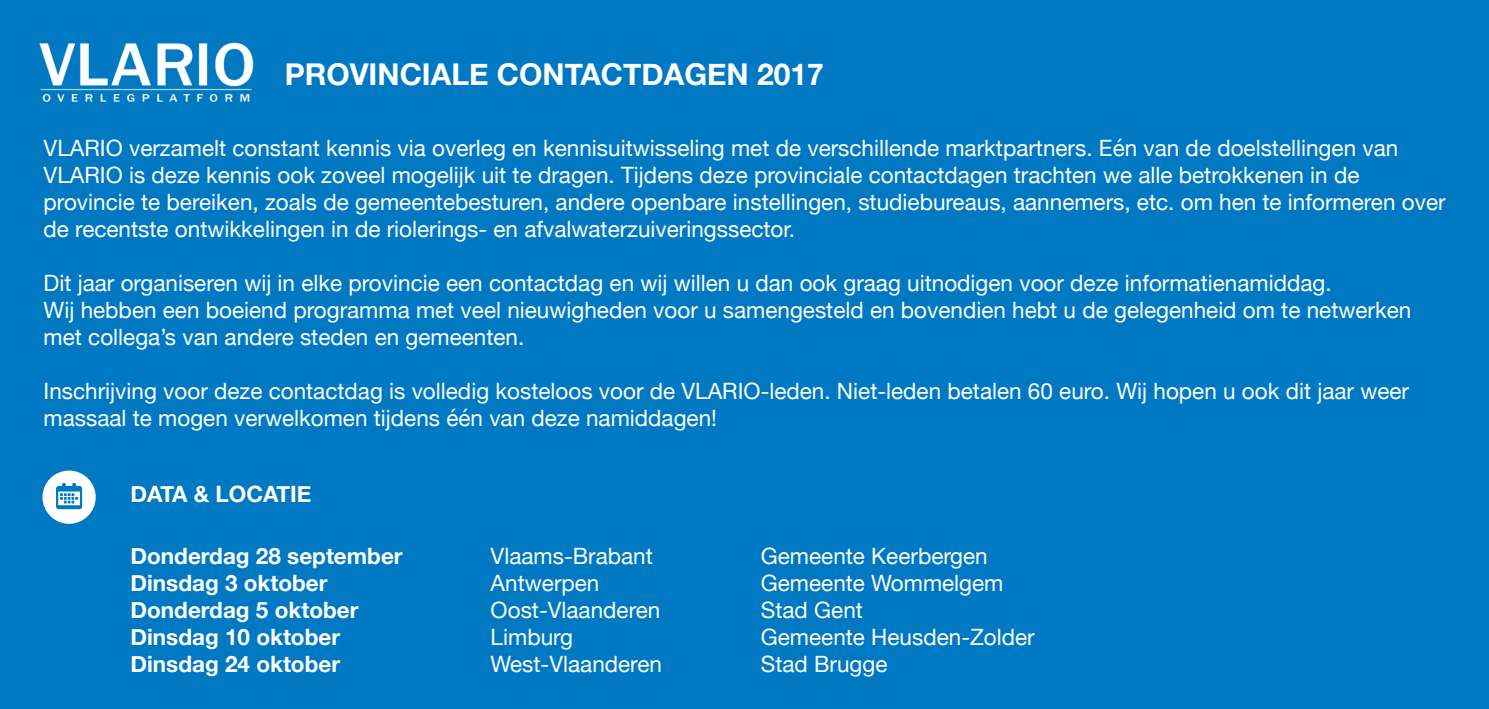
<style>
.page{position:relative;width:1489px;height:709px;background:#fff}
.page>*{position:absolute;margin:0;border:0;box-sizing:border-box;transform-origin:0 0}
.t1{font:700 30px "Helvetica Neue";color:#fff}
.t2{font:22.5px/27px "Helvetica Neue";color:#fff}
.t3{font:700 22.5px "Helvetica Neue";color:#fff}
</style>
<div class="page">
<div style="left:0;top:0;width:1488px;height:709px;background:#0079c2"></div>
<img style="left:39px;top:42px;width:215px;height:60px">
<svg style="left:42px;top:470px;width:54px;height:54px"></svg>
<p class="t1" style="left:285px;top:50px;width:540px">PROVINCIALE CONTACTDAGEN 2017</p>
<p class="t2" style="left:44px;top:136px;width:1403px">VLARIO verzamelt constant kennis via overleg en kennisuitwisseling met de verschillende marktpartners. Eén van de doelstellingen van VLARIO is deze kennis ook zoveel mogelijk uit te dragen. Tijdens deze provinciale contactdagen trachten we alle betrokkenen in de provincie te bereiken, zoals de gemeentebesturen, andere openbare instellingen, studiebureaus, aannemers, etc. om hen te informeren over de recentste ontwikkelingen in de riolerings- en afvalwaterzuiveringssector.</p>
<p class="t2" style="left:44px;top:271px;width:1289px">Dit jaar organiseren wij in elke provincie een contactdag en wij willen u dan ook graag uitnodigen voor deze informatienamiddag.</p>
<p class="t2" style="left:44px;top:298px;width:1369px">Wij hebben een boeiend programma met veel nieuwigheden voor u samengesteld en bovendien hebt u de gelegenheid om te netwerken met collega’s van andere steden en gemeenten.</p>
<p class="t2" style="left:44px;top:379px;width:1366px">Inschrijving voor deze contactdag is volledig kosteloos voor de VLARIO-leden. Niet-leden betalen 60 euro. Wij hopen u ook dit jaar weer massaal te mogen verwelkomen tijdens één van deze namiddagen!</p>
<p class="t3" style="left:130px;top:476px;width:182px">DATA &amp; LOCATIE</p>
<p class="t3" style="left:130px;top:538px;width:274px">Donderdag 28 september</p>
<p class="t2" style="left:490px;top:543px;width:164px">Vlaams-Brabant</p>
<p class="t2" style="left:760px;top:543px;width:228px">Gemeente Keerbergen</p>
<p class="t3" style="left:130px;top:565px;width:199px">Dinsdag 3 oktober</p>
<p class="t2" style="left:490px;top:570px;width:110px">Antwerpen</p>
<p class="t2" style="left:760px;top:570px;width:244px">Gemeente Wommelgem</p>
<p class="t3" style="left:130px;top:592px;width:229px">Donderdag 5 oktober</p>
<p class="t2" style="left:490px;top:597px;width:171px">Oost-Vlaanderen</p>
<p class="t2" style="left:760px;top:597px;width:104px">Stad Gent</p>
<p class="t3" style="left:130px;top:619px;width:211px">Dinsdag 10 oktober</p>
<p class="t2" style="left:490px;top:624px;width:84px">Limburg</p>
<p class="t2" style="left:760px;top:624px;width:275px">Gemeente Heusden-Zolder</p>
<p class="t3" style="left:130px;top:646px;width:211px">Dinsdag 24 oktober</p>
<p class="t2" style="left:490px;top:651px;width:173px">West-Vlaanderen</p>
<p class="t2" style="left:760px;top:651px;width:128px">Stad Brugge</p>
</div>
